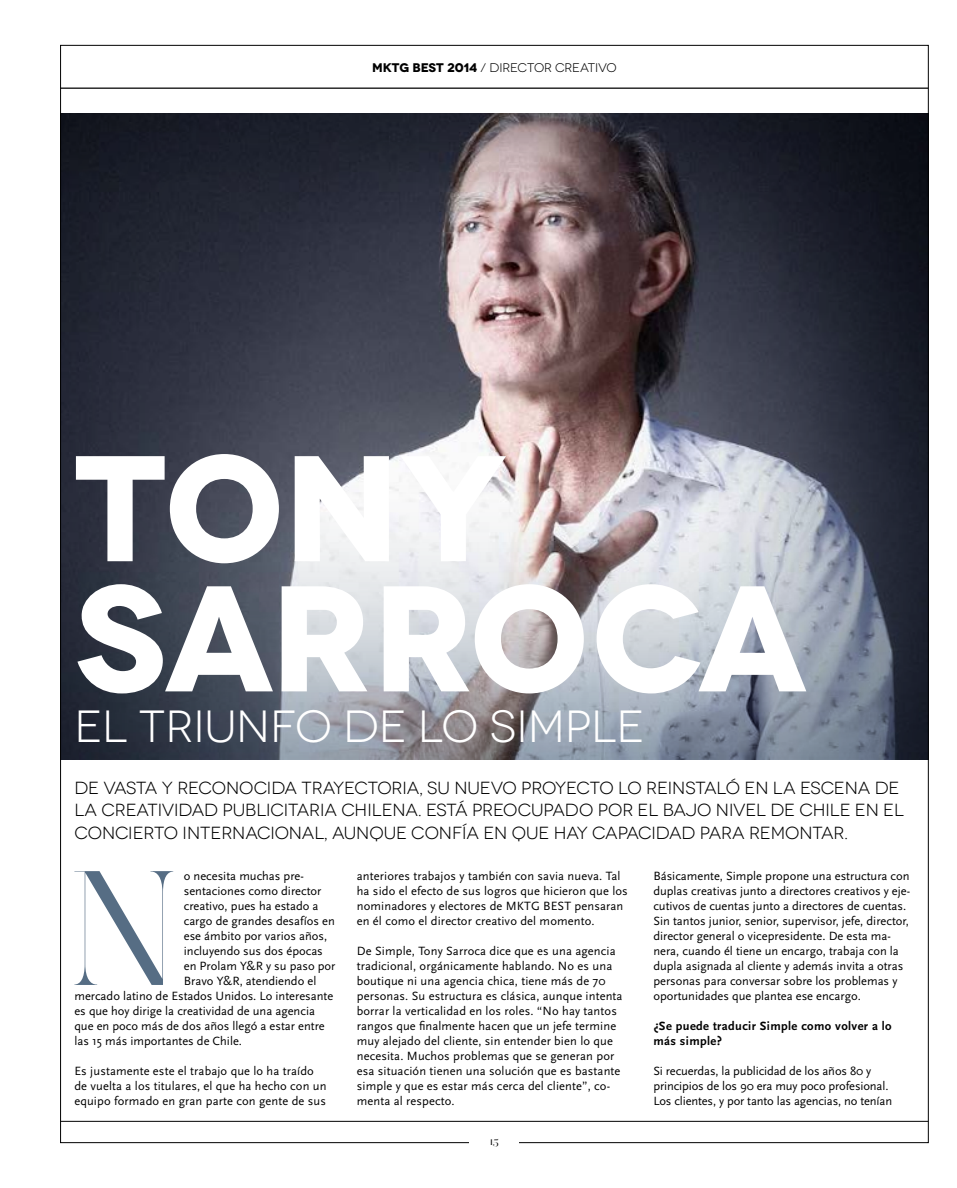
<style>
.page{position:relative;width:957px;height:1188px;background:#fff}
.page>*{position:absolute;margin:0;border:0;box-sizing:border-box;transform-origin:0 0}
.t1{font:162.5px "Narziss Pro";color:#566d84}
.t2{font:700 150px/130px "Novecentowide";letter-spacing:-.01em;color:#fff}
.t3{font:45px "Novecentowide";color:#fff}
.t4{font:17.5px/22.5px "Novecentowide";letter-spacing:-.01em;color:#000}
.t5{font:12.5px/15px "Scala Sans";color:#000}
.t6{font:700 12.5px/15px "Scala Sans";letter-spacing:.03em;color:#000}
.t7{font:12.5px "Novecentowide";letter-spacing:-.01em;color:#000}
.t8{font:11.25px "Narziss Pro";color:#000}
.s1{font-weight:700}
</style>
<div class="page">
<div style="left:50px;top:105px;width:888px;height:655px;background:#566d84;opacity:.75"></div>
<hr style="left:61px;top:1120px;width:867px;height:1px;background:#000">
<hr style="left:61px;top:87px;width:867px;height:2px;background:#000">
<p class="t7" style="left:372px;top:61px;width:246px"><span class="s1">MKTG BEST 2014</span> / DIRECTOR CREATIVO</p>
<h2 class="t2" style="left:74px;top:444px;width:733px">TONY<br>SARROCA</h2>
<h3 class="t3" style="left:74px;top:700px;width:571px">EL TRIUNFO DE LO SIMPLE</h3>
<p class="t4" style="left:74px;top:776px;width:831px">DE VASTA Y RECONOCIDA TRAYECTORIA, SU NUEVO PROYECTO LO REINSTALÓ EN LA ESCENA DE<br>LA CREATIVIDAD PUBLICITARIA CHILENA. ESTÁ PREOCUPADO POR EL BAJO NIVEL DE CHILE EN EL<br>CONCIERTO INTERNACIONAL, AUNQUE CONFÍA EN QUE HAY CAPACIDAD PARA REMONTAR.</p>
<h1 class="t1" style="left:71px;top:827px;width:106px">N</h1>
<p class="t5" style="left:184px;top:868px;width:122px">o necesita muchas pre-</p>
<p class="t5" style="left:357px;top:868px;width:272px">anteriores trabajos y también con savia nueva. Tal ha sido el efecto de sus logros que hicieron que los nominadores y electores de MKTG BEST pensaran en él como el director creativo del momento.</p>
<p class="t5" style="left:357px;top:943px;width:267px">De Simple, Tony Sarroca dice que es una agencia tradicional, orgánicamente hablando. No es una boutique ni una agencia chica, tiene más de 70 personas. Su estructura es clásica, aunque intenta borrar la verticalidad en los roles. “No hay tantos rangos que finalmente hacen que un jefe termine muy alejado del cliente, sin entender bien lo que necesita. Muchos problemas que se generan por esa situación tienen una solución que es bastante simple y que es estar más cerca del cliente”, co&shy;menta al respecto.</p>
<p class="t5" style="left:653px;top:868px;width:258px">Básicamente, Simple propone una estructura con duplas creativas junto a directores creativos y eje&shy;cutivos de cuentas junto a directores de cuentas.<br>Sin tantos junior, senior, supervisor, jefe, director, director general o vicepresidente. De esta ma&shy;nera, cuando él tiene un encargo, trabaja con la dupla asignada al cliente y además invita a otras personas para conversar sobre los problemas y oportunidades que plantea ese encargo.</p>
<p class="t6" style="left:653px;top:1018px;width:240px">¿Se puede traducir Simple como volver a lo más simple?</p>
<p class="t5" style="left:653px;top:1063px;width:240px">Si recuerdas, la publicidad de los años 80 y principios de los 90 era muy poco profesional.<br>Los clientes, y por tanto las agencias, no tenían</p>
<p class="t5" style="left:184px;top:883px;width:139px">sentaciones como director</p>
<p class="t5" style="left:184px;top:898px;width:136px">creativo, pues ha estado a</p>
<p class="t5" style="left:184px;top:913px;width:152px">cargo de grandes desafíos en</p>
<p class="t5" style="left:184px;top:928px;width:145px">ese ámbito por varios años,</p>
<p class="t5" style="left:184px;top:943px;width:141px">incluyendo sus dos épocas</p>
<p class="t5" style="left:184px;top:958px;width:153px">en Prolam Y&amp;R y su paso por</p>
<p class="t5" style="left:184px;top:973px;width:134px">Bravo Y&amp;R, atendiendo el</p>
<p class="t5" style="left:74px;top:988px;width:260px">mercado latino de Estados Unidos. Lo interesante</p>
<p class="t5" style="left:74px;top:1003px;width:242px">es que hoy dirige la creatividad de una agencia</p>
<p class="t5" style="left:74px;top:1018px;width:252px">que en poco más de dos años llegó a estar entre</p>
<p class="t5" style="left:74px;top:1033px;width:169px">las 15 más importantes de Chile.</p>
<p class="t5" style="left:74px;top:1063px;width:254px">Es justamente este el trabajo que lo ha traído de vuelta a los titulares, el que ha hecho con un equipo formado en gran parte con gente de sus</p>
<p class="t8" style="left:490px;top:1133px;width:10px">15</p>
</div>
